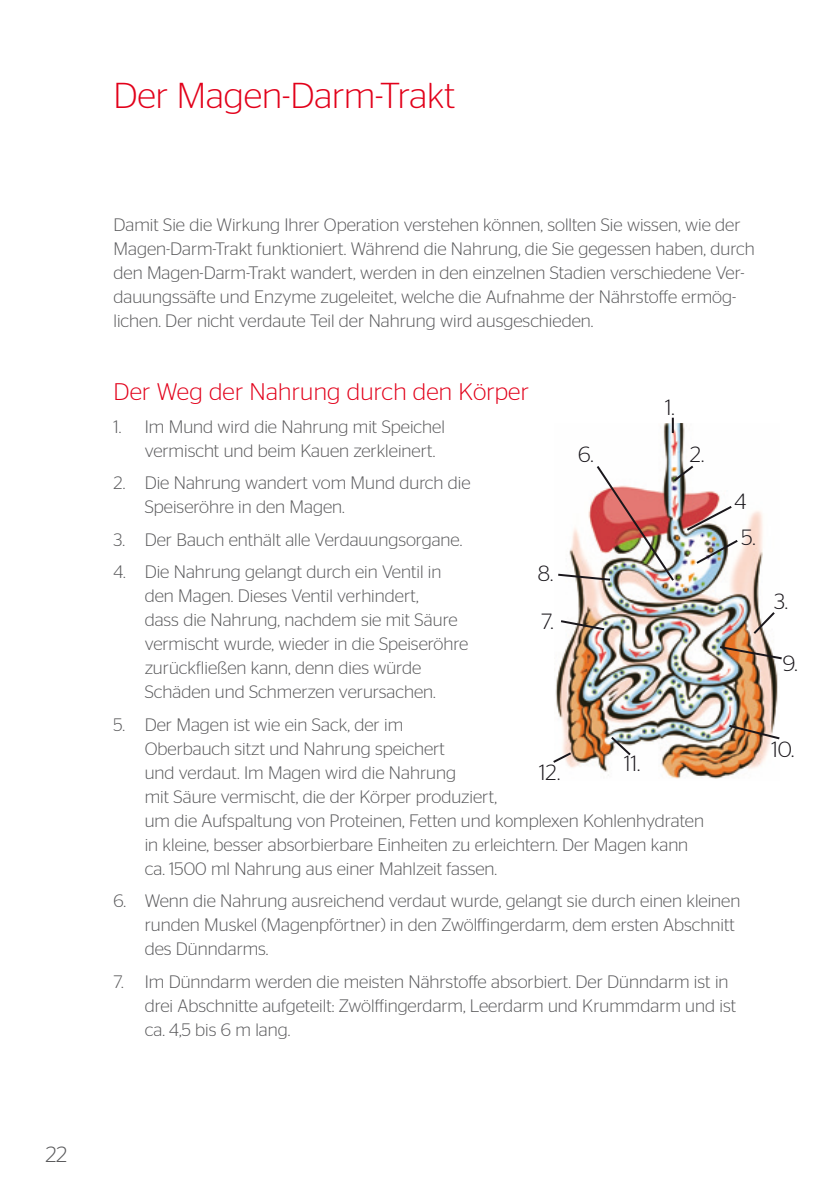
<style>
.page{position:relative;width:840px;height:1191px;background:#fff}
.page>*{position:absolute;margin:0;border:0;box-sizing:border-box;transform-origin:0 0}
.t1{font:300 36px "Stag Sans";color:#e2001a}
.t2{font:300 24px "Stag Sans";letter-spacing:.01em;color:#e2001a}
.t3{font:300 22px/35.6px "Stag Sans";color:#1a171c;text-align:center}
.t4{font:300 22px "Stag Sans";color:#58585a}
.t5{font:300 18px/24px "Stag Sans";color:#58585a}
</style>
<div class="page">
<img style="left:555px;top:424px;width:223px;height:355px">
<svg style="left:558px;top:619px;width:48px;height:12px"></svg>
<svg style="left:553px;top:750px;width:20px;height:14px"></svg>
<svg style="left:726px;top:723px;width:54px;height:18px"></svg>
<svg style="left:717px;top:645px;width:65px;height:15px"></svg>
<svg style="left:671px;top:418px;width:2px;height:15px"></svg>
<img style="left:555px;top:463px;width:184px;height:120px">
<svg style="left:751px;top:610px;width:25px;height:26px"></svg>
<svg style="left:608px;top:734px;width:24px;height:23px"></svg>
<p class="t4" style="left:45px;top:1141px;width:23px">22</p>
<h1 class="t1" style="left:113px;top:76px;width:343px">Der Magen-Darm-Trakt</h1>
<p class="t5" style="left:113px;top:212px;width:642px">Damit Sie die Wirkung Ihrer Operation verstehen können, sollten Sie wissen, wie der Magen-Darm-Trakt funktioniert. Während die Nahrung, die Sie gegessen haben, durch den Magen-Darm-Trakt wandert, werden in den einzelnen Stadien verschiedene Ver&shy;dauungssäfte und Enzyme zugeleitet, welche die Aufnahme der Nährstoffe ermög&shy;lichen. Der nicht verdaute Teil der Nahrung wird ausgeschieden.</p>
<h2 class="t2" style="left:113px;top:378px;width:417px">Der Weg der Nahrung durch den Körper</h2>
<p class="t5" style="left:145px;top:414px;width:301px;text-indent:-31px">1. Im Mund wird die Nahrung mit Speichel vermischt und beim Kauen zerkleinert.</p>
<p class="t5" style="left:145px;top:470px;width:327px;text-indent:-31px">2. Die Nahrung wandert vom Mund durch die<br>Speiseröhre in den Magen.</p>
<p class="t5" style="left:113px;top:527px;width:350px">3. Der Bauch enthält alle Verdauungsorgane.</p>
<p class="t5" style="left:145px;top:559px;width:325px;text-indent:-31px">4. Die Nahrung gelangt durch ein Ventil in den Magen. Dieses Ventil verhindert,<br>dass die Nahrung, nachdem sie mit Säure vermischt wurde, wieder in die Speiseröhre zurückfließen kann, denn dies würde Schäden und Schmerzen verursachen.</p>
<p class="t5" style="left:145px;top:712px;width:560px;text-indent:-31px">5. Der Magen ist wie ein Sack, der im<br>Oberbauch sitzt und Nahrung speichert<br>und verdaut. Im Magen wird die Nahrung<br>mit Säure vermischt, die der Körper produziert,<br>um die Aufspaltung von Proteinen, Fetten und komplexen Kohlenhydraten in kleine, besser absorbierbare Einheiten zu erleichtern. Der Magen kann ca. 1500 ml Nahrung aus einer Mahlzeit fassen.</p>
<p class="t5" style="left:145px;top:888px;width:597px;text-indent:-31px">6. Wenn die Nahrung ausreichend verdaut wurde, gelangt sie durch einen kleinen runden Muskel (Magenpförtner) in den Zwölffingerdarm, dem ersten Abschnitt des Dünndarms.</p>
<p class="t5" style="left:145px;top:969px;width:592px;text-indent:-31px">7. Im Dünndarm werden die meisten Nährstoffe absorbiert. Der Dünndarm ist in drei Abschnitte aufgeteilt: Zwölffingerdarm, Leerdarm und Krummdarm und ist ca. 4,5 bis 6 m lang.</p>
<p class="t3" style="left:664px;top:389px;width:11px">1.</p>
<p class="t3" style="left:578px;top:436px;width:17px">6.</p>
<p class="t3" style="left:689px;top:437px;width:16px">2.</p>
<p class="t3" style="left:734px;top:483px;width:22px">4<br>5.</p>
<p class="t3" style="left:537px;top:555px;width:17px">8.</p>
<p class="t3" style="left:541px;top:603px;width:14px">7.</p>
<p class="t3" style="left:624px;top:745px;width:18px">11.</p>
<p class="t3" style="left:539px;top:754px;width:23px">12.</p>
<p class="t3" style="left:773px;top:583px;width:15px">3.</p>
<p class="t3" style="left:782px;top:645px;width:16px">9.</p>
<p class="t3" style="left:770px;top:731px;width:25px">10.</p>
</div>
